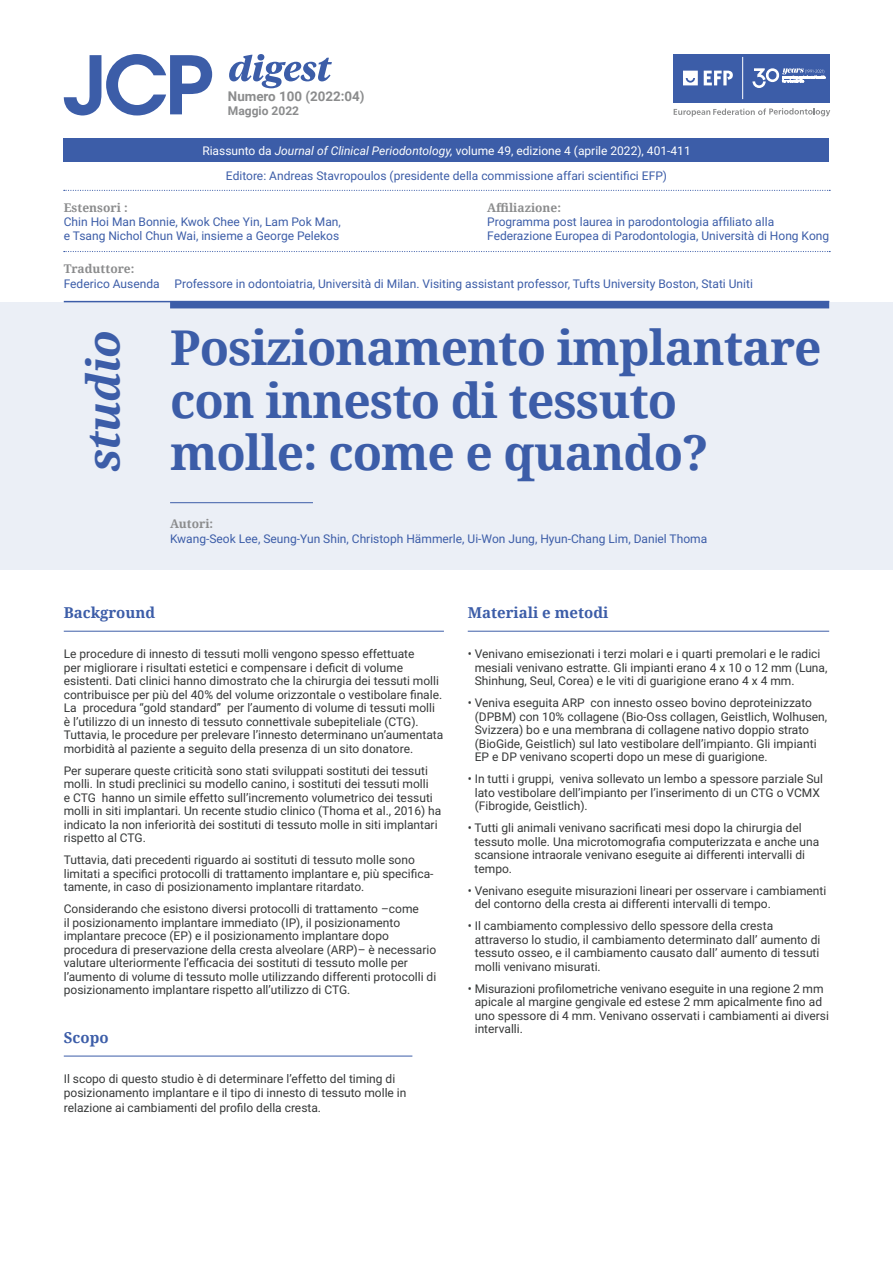
<style>
.page{position:relative;width:893px;height:1263px;background:#fff}
.page>*{position:absolute;margin:0;border:0;box-sizing:border-box;transform-origin:0 0}
.t1{font:700 48px/52.5px "Noto Serif";letter-spacing:-.02em;color:#3c5da8}
.t2{font:italic 700 45px "Noto Serif";letter-spacing:-.02em;color:#3c5da8}
.t3{font:700 15px "Noto Serif";color:#3c5da8}
.t4{font:700 13.35px "Roboto";color:#8b8c8d}
.t5{font:12px/13.5px "Roboto";color:#363838}
.t6{font:12px/14.4px "Roboto";color:#3c5da8}
.t7{font:12px "Roboto";color:#fff}
.t8{font:700 12px "Noto Serif";color:#8b8c8d}
.t9{font:700 12px "Roboto";color:#8b8c8d}
.s1{font-style:italic}
</style>
<div class="page">
<div style="left:64px;top:139px;width:765px;height:23px;background:#3c5da8"></div>
<svg style="left:64px;top:54px;width:148px;height:61px"></svg>
<svg style="left:229px;top:54px;width:103px;height:34px"></svg>
<div style="left:0;top:302px;width:893px;height:268px;background:#ebeff6"></div>
<hr style="left:64px;top:301px;width:765px;height:1px;background:#3c5da8">
<div style="left:170px;top:301px;width:659px;height:7px;background:#3c5da8"></div>
<hr style="left:170px;top:502px;width:143px;height:1px;background:#3c5da8">
<hr style="left:64px;top:631px;width:380px;height:1px;background:#3c5da8">
<hr style="left:64px;top:1056px;width:348px;height:1px;background:#3c5da8">
<hr style="left:468px;top:631px;width:361px;height:1px;background:#3c5da8">
<svg style="left:64px;top:190px;width:766px;height:1px"></svg>
<svg style="left:674px;top:108px;width:156px;height:9px"></svg>
<div style="left:673px;top:54px;width:156px;height:49px;background:#3c5da8"></div>
<svg style="left:683px;top:57px;width:142px;height:42px"></svg>
<hr style="left:742px;top:57px;width:1px;height:42px;background:#fff">
<svg style="left:64px;top:251px;width:766px;height:1px"></svg>
<p class="t4" style="left:228px;top:86px;width:138px">Numero 100 (2022:04)</p>
<p class="t9" style="left:228px;top:102px;width:73px">Maggio 2022</p>
<p class="t7" style="left:202px;top:142px;width:490px">Riassunto da <span class="s1">Journal of Clinical Periodontology,</span> volume 49, edizione 4 (aprile 2022), 401-411</p>
<p class="t6" style="left:226px;top:168px;width:443px">Editore: Andreas Stavropoulos (presidente della commissione affari scientifici EFP)</p>
<p class="t8" style="left:64px;top:199px;width:65px">Estensori :</p>
<p class="t6" style="left:64px;top:214px;width:279px">Chin Hoi Man Bonnie, Kwok Chee Yin, Lam Pok Man,</p>
<p class="t6" style="left:64px;top:228px;width:277px">e Tsang Nichol Chun Wai, insieme a George Pelekos</p>
<p class="t8" style="left:487px;top:199px;width:75px">Affiliazione:</p>
<p class="t6" style="left:487px;top:214px;width:344px">Programma post laurea in parodontologia affiliato alla<br>Federazione Europea di Parodontologia, Università di Hong Kong</p>
<p class="t8" style="left:64px;top:260px;width:72px">Traduttore:</p>
<p class="t6" style="left:64px;top:276px;width:691px">Federico Ausenda Professore in odontoiatria, Università di Milan. Visiting assistant professor, Tufts University Boston, Stati Uniti</p>
<p class="t2" style="left:72px;top:472px;width:143px;rotate:-90deg">studio</p>
<p class="t1" style="left:170px;top:320px;width:653px">Posizionamento implantare con innesto di tessuto molle: come e quando?</p>
<p class="t8" style="left:170px;top:515px;width:45px">Autori:</p>
<p class="t6" style="left:170px;top:531px;width:539px">Kwang-Seok Lee, Seung-Yun Shin, Christoph Hämmerle, Ui-Won Jung, Hyun-Chang Lim, Daniel Thoma</p>
<p class="t3" style="left:64px;top:602px;width:93px">Background</p>
<p class="t5" style="left:64px;top:647px;width:381px">Le procedure di innesto di tessuti molli vengono spesso effettuate<br>per migliorare i risultati estetici e compensare i deficit di volume esistenti. Dati clinici hanno dimostrato che la chirurgia dei tessuti molli contribuisce per più del 40% del volume orizzontale o vestibolare finale.<br>La procedura “gold standard” per l’aumento di volume di tessuti molli è l’utilizzo di un innesto di tessuto connettivale subepiteliale (CTG).<br>Tuttavia, le procedure per prelevare l’innesto determinano un’aumentata morbidità al paziente a seguito della presenza di un sito donatore.</p>
<p class="t5" style="left:64px;top:763px;width:379px">Per superare queste criticità sono stati sviluppati sostituti dei tessuti molli. In studi preclinici su modello canino, i sostituti dei tessuti molli<br>e CTG hanno un simile effetto sull’incremento volumetrico dei tessuti molli in siti implantari. Un recente studio clinico (Thoma et al., 2016) ha indicato la non inferiorità dei sostituti di tessuto molle in siti implantari rispetto al CTG.</p>
<p class="t5" style="left:64px;top:853px;width:371px">Tuttavia, dati precedenti riguardo ai sostituti di tessuto molle sono limitati a specifici protocolli di trattamento implantare e, più specifica&shy;tamente, in caso di posizionamento implantare ritardato.</p>
<p class="t5" style="left:64px;top:902px;width:374px">Considerando che esistono diversi protocolli di trattamento –come<br>il posizionamento implantare immediato (IP), il posizionamento implantare precoce (EP) e il posizionamento implantare dopo procedura di preservazione della cresta alveolare (ARP)– è necessario valutare ulteriormente l’efficacia dei sostituti di tessuto molle per l’aumento di volume di tessuto molle utilizzando differenti protocolli di posizionamento implantare rispetto all’utilizzo di CTG.</p>
<p class="t3" style="left:64px;top:1027px;width:46px">Scopo</p>
<p class="t5" style="left:64px;top:1071px;width:344px;line-height:14.4px">Il scopo di questo studio è di determinare l’effetto del timing di posizionamento implantare e il tipo di innesto di tessuto molle in relazione ai cambiamenti del profilo della cresta.</p>
<p class="t3" style="left:468px;top:602px;width:142px">Materiali e metodi</p>
<p class="t5" style="left:475px;top:647px;width:354px;text-indent:-7px">• Venivano emisezionati i terzi molari e i quarti premolari e le radici mesiali venivano estratte. Gli impianti erano 4 x 10 o 12 mm (Luna,<br>Shinhung, Seul, Corea) e le viti di guarigione erano 4 x 4 mm.</p>
<p class="t5" style="left:475px;top:696px;width:354px;text-indent:-7px">• Veniva eseguita ARP con innesto osseo bovino deproteinizzato (DPBM) con 10% collagene (Bio-Oss collagen, Geistlich, Wolhusen, Svizzera) bo e una membrana di collagene nativo doppio strato (BioGide, Geistlich) sul lato vestibolare dell’impianto. Gli impianti EP e DP venivano scoperti dopo un mese di guarigione.</p>
<p class="t5" style="left:475px;top:772px;width:350px;text-indent:-7px">• In tutti i gruppi, veniva sollevato un lembo a spessore parziale Sul lato vestibolare dell’impianto per l’inserimento di un CTG o VCMX (Fibrogide, Geistlich).</p>
<p class="t5" style="left:474px;top:821px;width:346px;text-indent:-7px">• Tutti gli animali venivano sacrificati mesi dopo la chirurgia del tessuto molle. Una microtomografia computerizzata e anche una scansione intraorale venivano eseguite ai differenti intervalli di tempo.</p>
<p class="t5" style="left:475px;top:883px;width:353px;text-indent:-7px">• Venivano eseguite misurazioni lineari per osservare i cambiamenti del contorno della cresta ai differenti intervalli di tempo.</p>
<p class="t5" style="left:475px;top:919px;width:347px;text-indent:-7px">• Il cambiamento complessivo dello spessore della cresta attraverso lo studio, il cambiamento determinato dall’ aumento di tessuto osseo, e il cambiamento causato dall’ aumento di tessuti molli venivano misurati.</p>
<p class="t5" style="left:475px;top:981px;width:356px;text-indent:-7px">• Misurazioni profilometriche venivano eseguite in una regione 2 mm apicale al margine gengivale ed estese 2 mm apicalmente fino ad uno spessore di 4 mm. Venivano osservati i cambiamenti ai diversi intervalli.</p>
</div>
